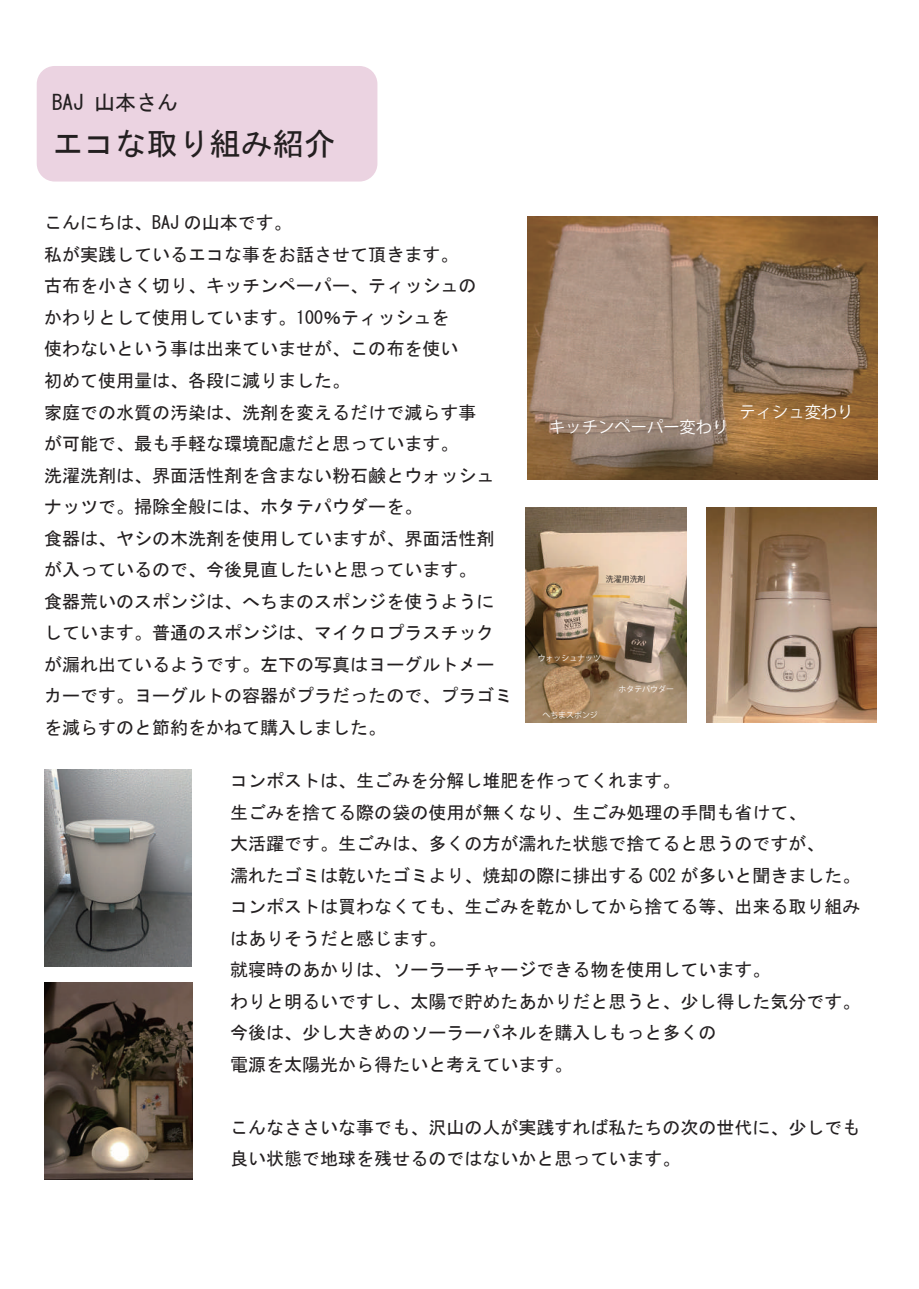
<style>
.page{position:relative;width:919px;height:1289px;background:#fff}
.page>*{position:absolute;margin:0;border:0;box-sizing:border-box;transform-origin:0 0}
.t1{font:31.5px "MS Gothic";color:#231f20}
.t2{font:21px "MS Gothic";color:#231f20}
.t3{font:18px/31.5px "MS Gothic";color:#231f20}
.t4{font:16.35px "Koz Go Pr 6 N";color:#fff}
.t5{font:7.95px "Koz Go Pr 6 N";color:#fff}
.t6{font:7.95px "Koz Go Pr 6 N";color:#231f20}
</style>
<div class="page">
<img style="left:706px;top:508px;width:170px;height:214px">
<img style="left:44px;top:769px;width:148px;height:197px">
<img style="left:525px;top:507px;width:161px;height:215px">
<img style="left:527px;top:217px;width:350px;height:262px">
<img style="left:44px;top:982px;width:148px;height:197px">
<div style="left:37px;top:66px;width:340px;height:115px;background:#ebd3e1;border-radius:18px"></div>
<p class="t2" style="left:52px;top:91px;width:127px">BAJ 山本さん</p>
<h1 class="t1" style="left:52px;top:128px;width:285px">エコな取り組み紹介</h1>
<p class="t3" style="left:44px;top:207px;width:469px">こんにちは、BAJ の山本です。<br>私が実践しているエコな事をお話させて頂きます。<br>古布を小さく切り、キッチンペーパー、ティッシュの<br>かわりとして使用しています。100％ティッシュを<br>使わないという事は出来ていませが、この布を使い<br>初めて使用量は、各段に減りました。<br>家庭での水質の汚染は、洗剤を変えるだけで減らす事<br>が可能で、最も手軽な環境配慮だと思っています。<br>洗濯洗剤は、界面活性剤を含まない粉石鹸とウォッシュナッツで。掃除全般には、ホタテパウダーを。<br>食器は、ヤシの木洗剤を使用していますが、界面活性剤が入っているので、今後見直したいと思っています。<br>食器荒いのスポンジは、へちまのスポンジを使うようにしています。普通のスポンジは、マイクロプラスチックが漏れ出ているようです。左下の写真はヨーグルトメーカーです。ヨーグルトの容器がプラだったので、プラゴミを減らすのと節約をかねて購入しました。</p>
<p class="t4" style="left:549px;top:417px;width:181px">キッチンペーパー変わり</p>
<p class="t4" style="left:739px;top:402px;width:116px">ティシュ変わり</p>
<p class="t6" style="left:606px;top:574px;width:41px">洗濯用洗剤</p>
<p class="t5" style="left:537px;top:653px;width:65px">ウォッシュナッツ</p>
<p class="t5" style="left:542px;top:710px;width:57px">へちまスポンジ</p>
<p class="t5" style="left:618px;top:684px;width:57px">ホタテパウダー</p>
<p class="t3" style="left:230px;top:765px;width:631px">コンポストは、生ごみを分解し堆肥を作ってくれます。<br>生ごみを捨てる際の袋の使用が無くなり、生ごみ処理の手間も省けて、<br>大活躍です。生ごみは、多くの方が濡れた状態で捨てると思うのですが、<br>濡れたゴミは乾いたゴミより、焼却の際に排出する CO2 が多いと聞きました。コンポストは買わなくても、生ごみを乾かしてから捨てる等、出来る取り組みはありそうだと感じます。<br>就寝時のあかりは、ソーラーチャージできる物を使用しています。<br>わりと明るいですし、太陽で貯めたあかりだと思うと、少し得した気分です。今後は、少し大きめのソーラーパネルを購入しもっと多くの<br>電源を太陽光から得たいと考えています。</p>
<p class="t3" style="left:230px;top:1111px;width:631px">こんなささいな事でも、沢山の人が実践すれば私たちの次の世代に、少しでも良い状態で地球を残せるのではないかと思っています。</p>
</div>
